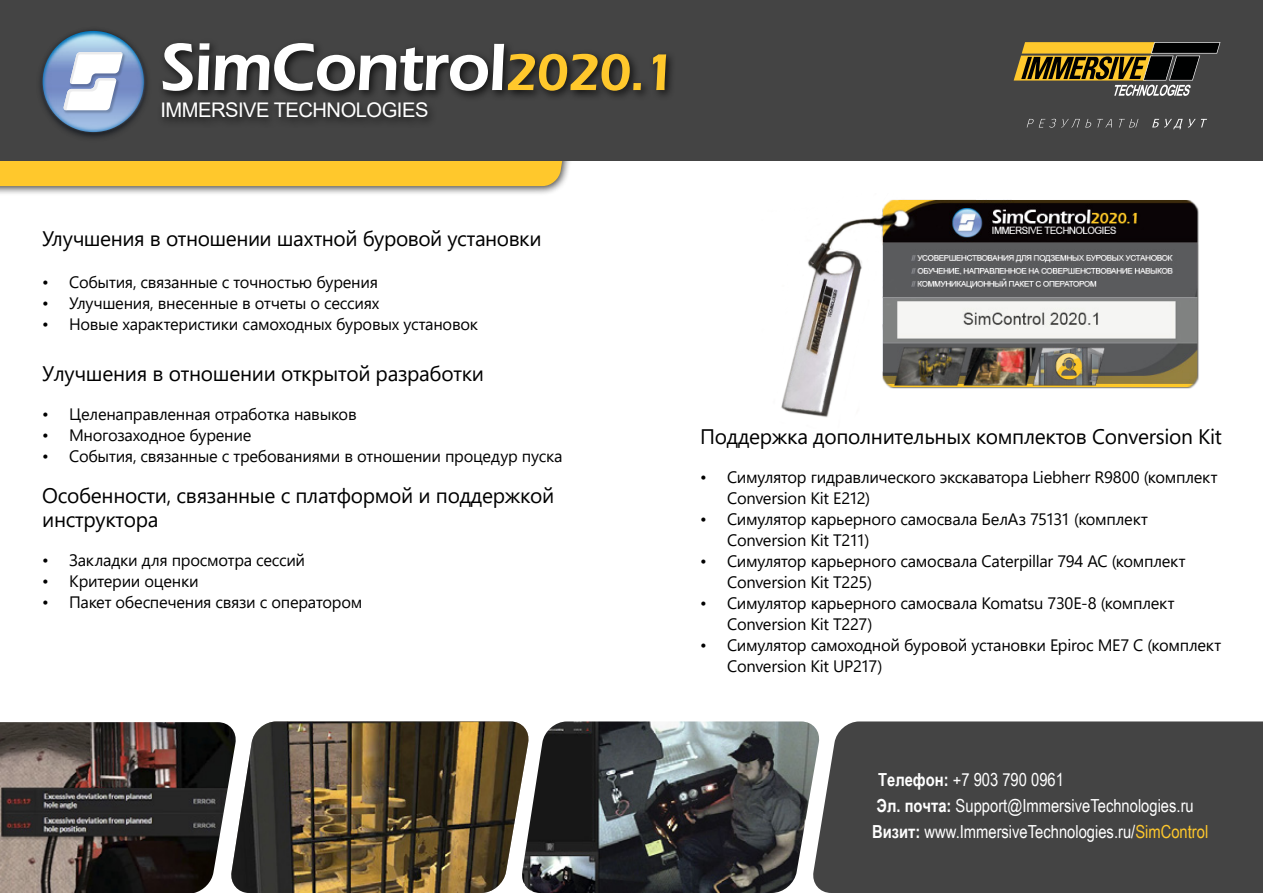
<style>
.page{position:relative;width:1263px;height:893px;background:#fff}
.page>*{position:absolute;margin:0;border:0;box-sizing:border-box;transform-origin:0 0}
.t1{font:600 69.3px "Eras ITC";letter-spacing:-.025em;color:#fff}
.t2{font:21px/24px "Segoe UI";letter-spacing:-.015em;color:#000}
.t3{font:20.1px "Arial";letter-spacing:-.025em;color:#fff}
.t4{font:18px/25.8px "Arial Narrow";color:#fff}
.t5{font:16.5px/21px "Segoe UI";letter-spacing:-.015em;color:#000}
.s1{font-size:53.55px;color:#ffc82c}
.s2{font-weight:700}
.s3{color:#ffc82c}
</style>
<div class="page">
<div style="left:0;top:0;width:599px;height:196px;background:#000;opacity:.75"></div>
<div style="left:0;top:161px;width:595px;height:25px;background:#ffc82c"></div>
<div style="left:0;top:0;width:1263px;height:161px;background:#444"></div>
<div style="left:157px;top:38px;width:520px;height:91px;background:#000;opacity:.75"></div>
<img style="left:40px;top:29px;width:108px;height:109px">
<img style="left:63px;top:110px;width:57px;height:4px">
<img style="left:69px;top:51px;width:57px;height:37px">
<svg style="left:63px;top:52px;width:60px;height:58px;background:#d2d9e9"></svg>
<svg style="left:1014px;top:42px;width:206px;height:54px"></svg>
<svg style="left:1027px;top:119px;width:64px;height:9px"></svg>
<svg style="left:1097px;top:119px;width:15px;height:8px"></svg>
<svg style="left:1119px;top:119px;width:19px;height:8px"></svg>
<svg style="left:1152px;top:119px;width:55px;height:10px"></svg>
<img style="left:781px;top:199px;width:418px;height:218px">
<img style="left:0;top:722px;width:225px;height:171px">
<img style="left:230px;top:721px;width:290px;height:172px">
<img style="left:520px;top:721px;width:288px;height:172px">
<div style="left:808px;top:721px;width:455px;height:172px;background:#444"></div>
<h1 class="t1" style="left:160px;top:28px;width:517px">SimControl<span class="s1">2020.1</span></h1>
<p class="t3" style="left:160px;top:97px;width:269px">IMMERSIVE TECHNOLOGIES</p>
<p class="t2" style="left:42px;top:225px;width:501px">Улучшения в отношении шахтной буровой установки</p>
<p class="t5" style="left:42px;top:270px;width:337px">• События, связанные с точностью бурения</p>
<p class="t5" style="left:42px;top:291px;width:339px">• Улучшения, внесенные в отчеты о сессиях</p>
<p class="t5" style="left:42px;top:313px;width:437px">• Новые характеристики самоходных буровых установок</p>
<p class="t2" style="left:42px;top:359px;width:443px">Улучшения в отношении открытой разработки</p>
<p class="t5" style="left:42px;top:402px;width:316px">• Целенаправленная отработка навыков</p>
<p class="t5" style="left:42px;top:423px;width:211px">• Многозаходное бурение</p>
<p class="t5" style="left:42px;top:444px;width:522px">• События, связанные с требованиями в отношении процедур пуска</p>
<p class="t2" style="left:42px;top:482px;width:514px">Особенности, связанные с платформой и поддержкой инструктора</p>
<p class="t5" style="left:42px;top:548px;width:264px">• Закладки для просмотра сессий</p>
<p class="t5" style="left:42px;top:569px;width:158px">• Критерии оценки</p>
<p class="t5" style="left:42px;top:590px;width:322px">• Пакет обеспечения связи с оператором</p>
<p class="t2" style="left:700px;top:423px;width:523px">Поддержка дополнительных комплектов Conversion Kit</p>
<p class="t5" style="left:727px;top:465px;width:492px;text-indent:-27px">• Симулятор гидравлического экскаватора Liebherr R9800 (комплект<br>Conversion Kit E212)</p>
<p class="t5" style="left:727px;top:507px;width:422px;text-indent:-27px">• Симулятор карьерного самосвала БелАз 75131 (комплект<br>Conversion Kit T211)</p>
<p class="t5" style="left:727px;top:549px;width:460px;text-indent:-27px">• Симулятор карьерного самосвала Caterpillar 794 AC (комплект<br>Conversion Kit T225)</p>
<p class="t5" style="left:727px;top:591px;width:449px;text-indent:-27px">• Симулятор карьерного самосвала Komatsu 730E-8 (комплект<br>Conversion Kit T227)</p>
<p class="t5" style="left:727px;top:633px;width:495px;text-indent:-27px">• Симулятор самоходной буровой установки Epiroc ME7 C (комплект<br>Conversion Kit UP217)</p>
<p class="t4" style="left:872px;top:766px;width:338px;text-indent:6px"><span class="s2">Телефон:</span> +7 903 790 0961<br><span class="s2">Эл. почта:</span> Support@ImmersiveTechnologies.ru<br><span class="s2">Визит:</span> www.ImmersiveTechnologies.ru/<span class="s3">SimControl</span></p>
</div>
